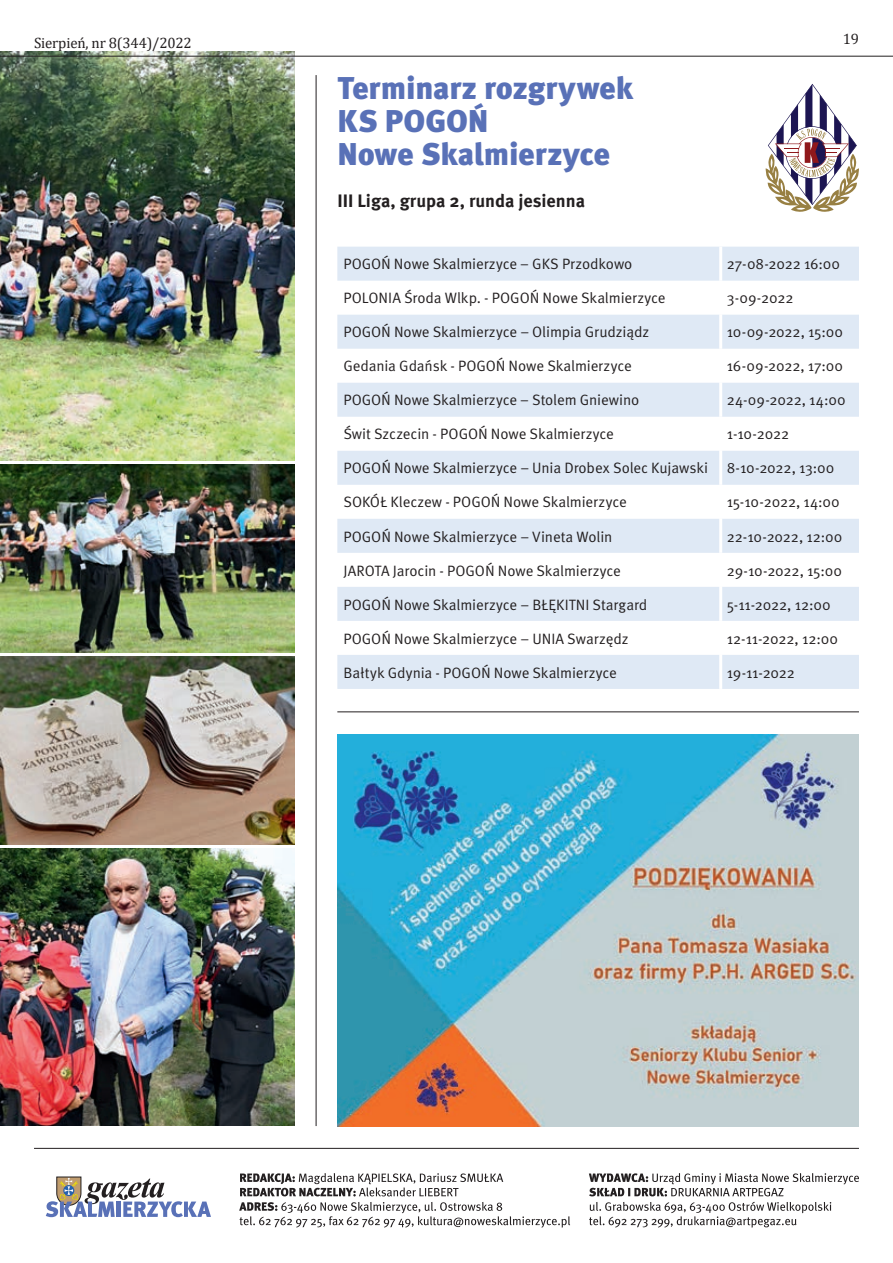
<style>
.page{position:relative;width:893px;height:1263px;background:#fff}
.page>*{position:absolute;margin:0;border:0;box-sizing:border-box;transform-origin:0 0}
.t1{font:900 31.5px/33px "Meta Pro";letter-spacing:-.01em;color:#5971b7}
.t2{font:700 18px "Meta Pro";color:#231f20}
.t3{font:15px "Meta Pro";letter-spacing:-.005em;color:#231f20}
.t4{font:15px "Cambria";letter-spacing:-.01em;color:#231f20}
</style>
<div class="page">
<svg style="left:46px;top:1177px;width:165px;height:40px"></svg>
<hr style="left:34px;top:1148px;width:825px;height:1px;background:#231f20">
<svg style="left:239px;top:1202px;width:331px;height:25px"></svg>
<svg style="left:240px;top:1173px;width:263px;height:23px"></svg>
<svg style="left:589px;top:1202px;width:242px;height:25px"></svg>
<svg style="left:589px;top:1173px;width:270px;height:23px"></svg>
<svg style="left:337px;top:247px;width:522px;height:442px;fill:#dfe9f5"></svg>
<hr style="left:719px;top:247px;width:3px;height:34px;background:#fff">
<hr style="left:719px;top:281px;width:3px;height:34px;background:#fff">
<hr style="left:719px;top:315px;width:3px;height:34px;background:#fff">
<hr style="left:719px;top:349px;width:3px;height:34px;background:#fff">
<hr style="left:719px;top:383px;width:3px;height:34px;background:#fff">
<hr style="left:719px;top:417px;width:3px;height:34px;background:#fff">
<hr style="left:719px;top:451px;width:3px;height:34px;background:#fff">
<hr style="left:719px;top:485px;width:3px;height:34px;background:#fff">
<hr style="left:719px;top:519px;width:3px;height:34px;background:#fff">
<hr style="left:719px;top:553px;width:3px;height:34px;background:#fff">
<hr style="left:719px;top:587px;width:3px;height:34px;background:#fff">
<hr style="left:719px;top:621px;width:3px;height:34px;background:#fff">
<hr style="left:719px;top:655px;width:3px;height:34px;background:#fff">
<svg style="left:766px;top:84px;width:93px;height:128px"></svg>
<img style="left:337px;top:735px;width:522px;height:391px">
<img style="left:0;top:52px;width:295px;height:408px">
<img style="left:0;top:849px;width:295px;height:277px">
<img style="left:0;top:657px;width:295px;height:188px">
<img style="left:0;top:464px;width:295px;height:188px">
<hr style="left:316px;top:75px;width:1px;height:1051px;background:#231f20">
<hr style="left:337px;top:712px;width:522px;height:1px;background:#231f20">
<hr style="left:0;top:56px;width:893px;height:1px;background:#231f20">
<p class="t4" style="left:34px;top:34px;width:159px">Sierpień, nr 8(344)/2022</p>
<p class="t4" style="left:843px;top:30px;width:18px">19</p>
<h1 class="t1" style="left:337px;top:72px;width:298px">Terminarz rozgrywek<br>KS POGOŃ<br>Nowe Skalmierzyce</h1>
<p class="t2" style="left:337px;top:189px;width:249px">III Liga, grupa 2, runda jesienna</p>
<p class="t3" style="left:343px;top:255px;width:291px">POGOŃ Nowe Skalmierzyce – GKS Przodkowo</p>
<p class="t3" style="left:727px;top:255px;width:115px">27-08-2022 16:00</p>
<p class="t3" style="left:343px;top:289px;width:324px">POLONIA Środa Wlkp. - POGOŃ Nowe Skalmierzyce</p>
<p class="t3" style="left:727px;top:289px;width:68px">3-09-2022</p>
<p class="t3" style="left:343px;top:323px;width:307px">POGOŃ Nowe Skalmierzyce – Olimpia Grudziądz</p>
<p class="t3" style="left:727px;top:323px;width:118px">10-09-2022, 15:00</p>
<p class="t3" style="left:343px;top:357px;width:290px">Gedania Gdańsk - POGOŃ Nowe Skalmierzyce</p>
<p class="t3" style="left:727px;top:357px;width:118px">16-09-2022, 17:00</p>
<p class="t3" style="left:343px;top:391px;width:297px">POGOŃ Nowe Skalmierzyce – Stolem Gniewino</p>
<p class="t3" style="left:727px;top:391px;width:120px">24-09-2022, 14:00</p>
<p class="t3" style="left:343px;top:425px;width:272px">Świt Szczecin - POGOŃ Nowe Skalmierzyce</p>
<p class="t3" style="left:727px;top:425px;width:64px">1-10-2022</p>
<p class="t3" style="left:343px;top:459px;width:492px">POGOŃ Nowe Skalmierzyce – Unia Drobex Solec Kujawski 8-10-2022, 13:00</p>
<p class="t3" style="left:343px;top:493px;width:285px">SOKÓŁ Kleczew - POGOŃ Nowe Skalmierzyce</p>
<p class="t3" style="left:727px;top:493px;width:115px">15-10-2022, 14:00</p>
<p class="t3" style="left:343px;top:527px;width:271px">POGOŃ Nowe Skalmierzyce – Vineta Wolin</p>
<p class="t3" style="left:727px;top:527px;width:117px">22-10-2022, 12:00</p>
<p class="t3" style="left:343px;top:561px;width:279px">JAROTA Jarocin - POGOŃ Nowe Skalmierzyce</p>
<p class="t3" style="left:727px;top:561px;width:117px">29-10-2022, 15:00</p>
<p class="t3" style="left:343px;top:595px;width:305px">POGOŃ Nowe Skalmierzyce – BŁĘKITNI Stargard</p>
<p class="t3" style="left:727px;top:595px;width:105px">5-11-2022, 12:00</p>
<p class="t3" style="left:343px;top:629px;width:287px">POGOŃ Nowe Skalmierzyce – UNIA Swarzędz</p>
<p class="t3" style="left:727px;top:629px;width:113px">12-11-2022, 12:00</p>
<p class="t3" style="left:343px;top:663px;width:275px">Bałtyk Gdynia - POGOŃ Nowe Skalmierzyce</p>
<p class="t3" style="left:727px;top:663px;width:70px">19-11-2022</p>
</div>
